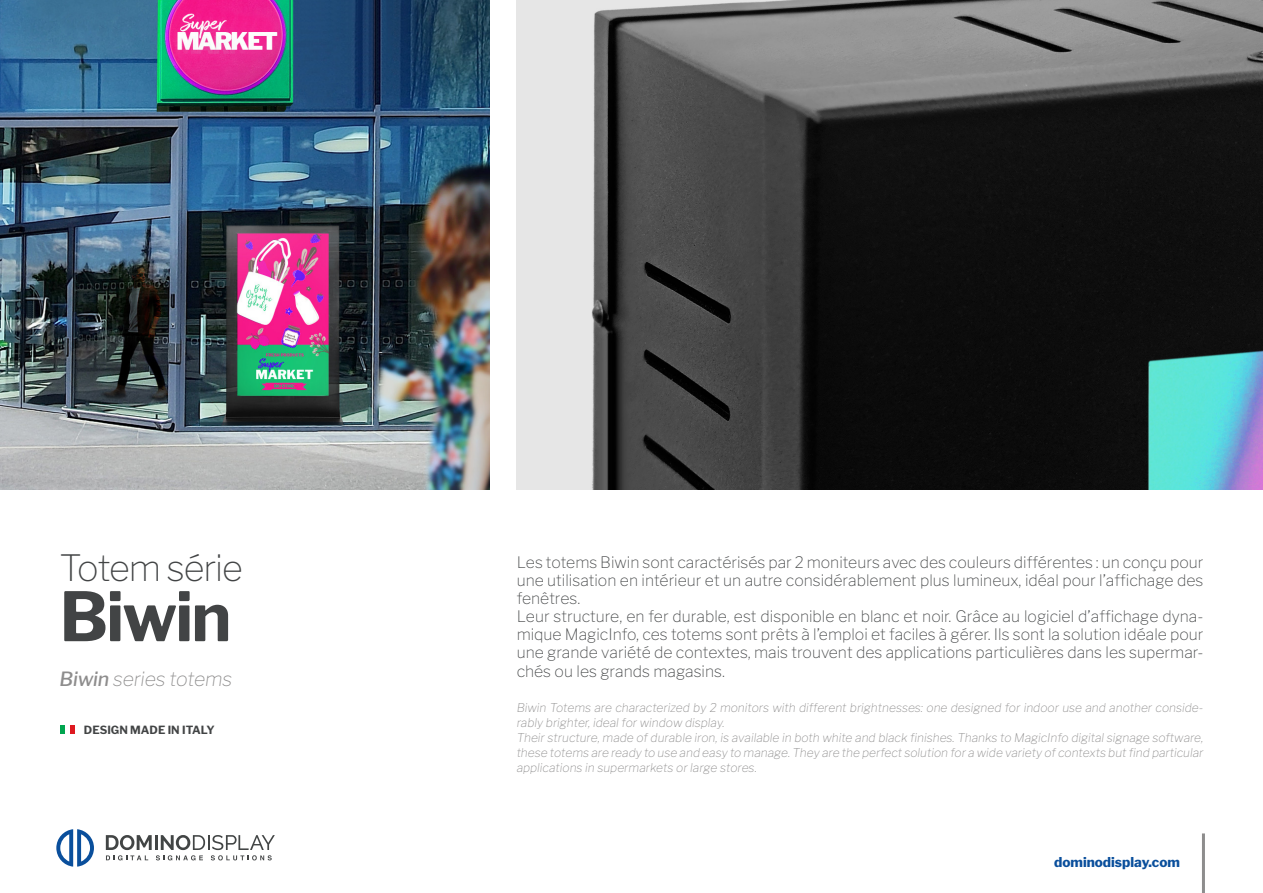
<style>
.page{position:relative;width:1263px;height:893px;background:#fff}
.page>*{position:absolute;margin:0;border:0;box-sizing:border-box;transform-origin:0 0}
.t1{font:700 67.5px "Libre Franklin";letter-spacing:-.03em;color:#424445}
.t2{font:100 36px "Libre Franklin";letter-spacing:-.03em;color:#424445}
.t3{font:italic 100 19.5px "Libre Franklin";letter-spacing:-.01em;color:#8e8d8d}
.t4{font:100 15.75px/18.3px "Libre Franklin";color:#424445;text-align:justify}
.t5{font:800 13.5px "Libre Franklin";color:#0a4f9c}
.t6{font:italic 100 12px/15px "Libre Franklin";color:#8e8d8d}
.t7{font:700 11.25px "Libre Franklin";color:#424445}
.s1{font-weight:500}
</style>
<div class="page">
<svg style="left:56px;top:829px;width:38px;height:38px"></svg>
<svg style="left:106px;top:835px;width:169px;height:25px"></svg>
<hr style="left:1202px;top:833px;width:3px;height:60px;background:#8e8d8d">
<img style="left:517px;top:0;width:746px;height:489px">
<div style="left:70px;top:725px;width:5px;height:9px;background:#de1920"></div>
<svg style="left:61px;top:725px;width:4px;height:9px"></svg>
<img style="left:0;top:0;width:489px;height:489px">
<p class="t2" style="left:60px;top:546px;width:185px">Totem série</p>
<p class="t1" style="left:60px;top:576px;width:173px">Biwin</p>
<p class="t3" style="left:60px;top:667px;width:174px"><span class="s1">Biwin</span> series totems</p>
<p class="t7" style="left:84px;top:723px;width:132px">DESIGN MADE IN ITALY</p>
<p class="t4" style="left:517px;top:553px;width:688px">Les totems Biwin sont caractérisés par 2 moniteurs avec des couleurs différentes : un conçu pour une utilisation en intérieur et un autre considérablement plus lumineux, idéal pour l’affichage des fenêtres.</p>
<p class="t4" style="left:517px;top:607px;width:688px">Leur structure, en fer durable, est disponible en blanc et noir. Grâce au logiciel d’affichage dyna&shy;mique MagicInfo, ces totems sont prêts à l’emploi et faciles à gérer. Ils sont la solution idéale pour une grande variété de contextes, mais trouvent des applications particulières dans les supermar&shy;chés ou les grands magasins.</p>
<p class="t6" style="left:517px;top:700px;width:688px">Biwin Totems are characterized by 2 monitors with different brightnesses: one designed for indoor use and another conside&shy;rably brighter, ideal for window display.</p>
<p class="t6" style="left:517px;top:730px;width:688px;text-align:justify">Their structure, made of durable iron, is available in both white and black finishes. Thanks to MagicInfo digital signage software, these totems are ready to use and easy to manage. They are the perfect solution for a wide variety of contexts but find particular applications in supermarkets or large stores.</p>
<p class="t5" style="left:1054px;top:854px;width:127px">dominodisplay.com</p>
</div>
